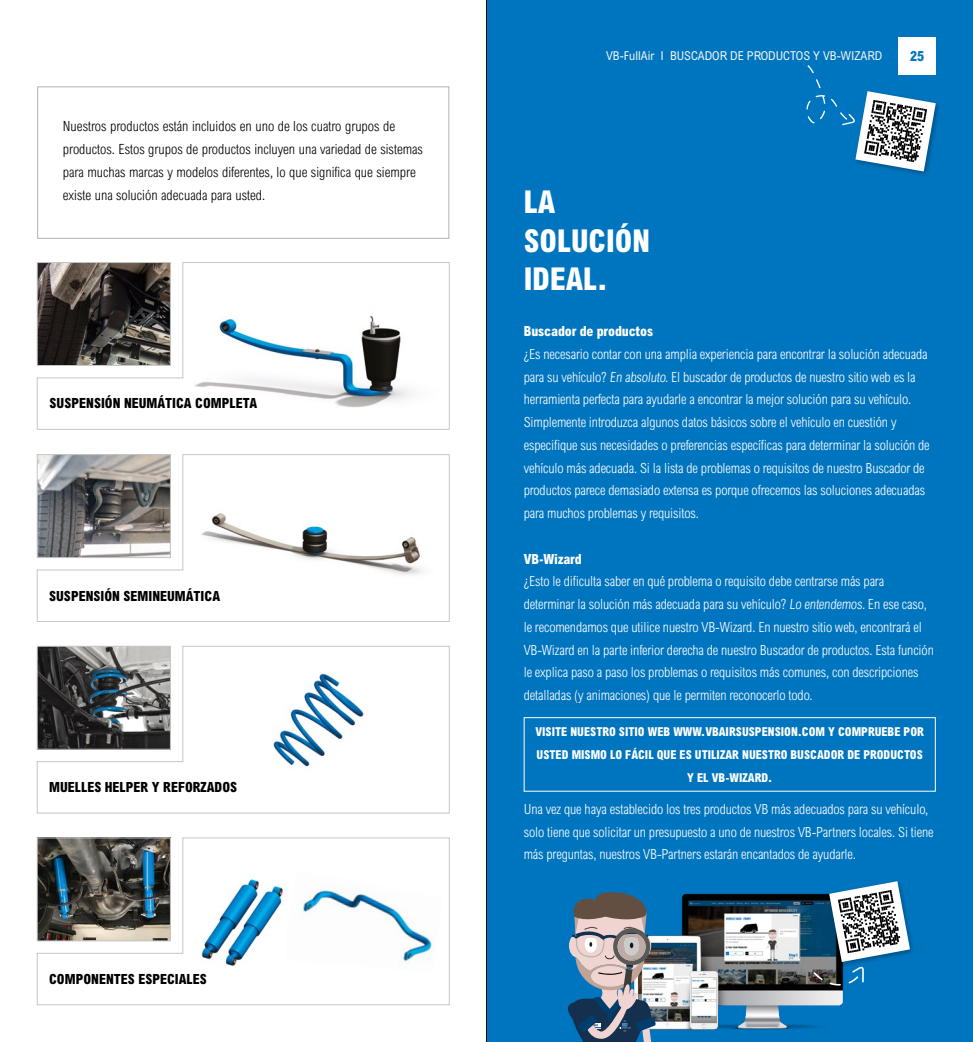
<style>
.page{position:relative;width:973px;height:1042px;background:#fff}
.page>*{position:absolute;margin:0;border:0;box-sizing:border-box;transform-origin:0 0}
.t1{font:800 condensed 31.5px/38.5px "Arial MT Std";color:#fff}
.t2{font:300 condensed 14px/22.8px "Arial MT Std";letter-spacing:-.01em;color:#fff}
.t3{font:300 14px/22.8px "Arial Nova Cond";color:#000}
.t4{font:800 condensed 14px "Arial MT Std";color:#000}
.t5{font:800 condensed 14px "Arial MT Std";color:#0075bf}
.t6{font:800 condensed 12.25px/22.8px "Arial MT Std";color:#fff;text-align:center}
.Page_subject_-_Grey{font:condensed 12.25px "Arial MT Std";color:#f6f6f6}
.s1{font-weight:800}
</style>
<div class="page">
<div style="left:486px;top:0;width:486px;height:1042px;background:#0075bf"></div>
<div style="left:852px;top:88px;width:89px;height:90px;background:#000;opacity:.3"></div>
<svg style="left:807px;top:65px;width:6px;height:8px"></svg>
<svg style="left:806px;top:79px;width:129px;height:92px"></svg>
<img style="left:655px;top:893px;width:189px;height:138px">
<svg style="left:568px;top:892px;width:87px;height:150px"></svg>
<div style="left:826px;top:878px;width:89px;height:89px;background:#000;opacity:.3"></div>
<svg style="left:813px;top:972px;width:9px;height:8px"></svg>
<svg style="left:829px;top:881px;width:80px;height:104px"></svg>
<div style="left:523px;top:717px;width:412px;height:74px;border:1px solid #fff"></div>
<div style="left:898px;top:37px;width:37px;height:37px;background:#fff"></div>
<svg style="left:36px;top:837px;width:414px;height:168px"></svg>
<svg style="left:36px;top:645px;width:414px;height:169px"></svg>
<svg style="left:36px;top:454px;width:414px;height:168px"></svg>
<svg style="left:36px;top:262px;width:414px;height:168px"></svg>
<img style="left:39px;top:839px;width:130px;height:100px">
<div style="left:37px;top:837px;width:134px;height:104px;border:1px solid #c6c6c6"></div>
<img style="left:39px;top:648px;width:130px;height:99px">
<div style="left:37px;top:646px;width:134px;height:103px;border:1px solid #c6c6c6"></div>
<img style="left:39px;top:456px;width:130px;height:100px">
<div style="left:37px;top:454px;width:134px;height:104px;border:1px solid #c6c6c6"></div>
<img style="left:39px;top:264px;width:130px;height:100px">
<div style="left:37px;top:262px;width:134px;height:104px;border:1px solid #c6c6c6"></div>
<img style="left:192px;top:268px;width:248px;height:156px">
<img style="left:192px;top:460px;width:248px;height:156px">
<img style="left:234px;top:663px;width:164px;height:123px">
<img style="left:286px;top:871px;width:156px;height:101px">
<img style="left:200px;top:865px;width:86px;height:114px">
<div style="left:37px;top:86px;width:412px;height:153px;border:1px solid #b3b2b2"></div>
<hr style="left:486px;top:0;width:1px;height:1042px;background:#000">
<p class="t3" style="left:63px;top:115px;width:361px">Nuestros productos están incluidos en uno de los cuatro grupos de productos. Estos grupos de productos incluyen una variedad de sistemas para muchas marcas y modelos diferentes, lo que significa que siempre existe una solución adecuada para usted.</p>
<p class="t4" style="left:50px;top:395px;width:209px">SUSPENSIÓN NEUMÁTICA COMPLETA</p>
<p class="t4" style="left:49px;top:587px;width:172px">SUSPENSIÓN SEMINEUMÁTICA</p>
<p class="t4" style="left:49px;top:779px;width:189px">MUELLES HELPER Y REFORZADOS</p>
<p class="t4" style="left:49px;top:970px;width:159px">COMPONENTES ESPECIALES</p>
<p class="Page_subject_-_Grey" style="left:606px;top:48px;width:278px">VB-FullAir I BUSCADOR DE PRODUCTOS Y VB-WIZARD</p>
<p class="t5" style="left:909px;top:47px;width:15px">25</p>
<p class="t1" style="left:523px;top:183px;width:128px">LA<br>SOLUCIÓN<br>IDEAL.</p>
<p class="t2" style="left:523px;top:320px;width:407px"><span class="s1">Buscador de productos<br></span>¿Es necesario contar con una amplia experiencia para encontrar la solución adecuada para su vehículo? En absoluto. El buscador de productos de nuestro sitio web es la herramienta perfecta para ayudarle a encontrar la mejor solución para su vehículo.<br>Simplemente introduzca algunos datos básicos sobre el vehículo en cuestión y especifique sus necesidades o preferencias específicas para determinar la solución de vehículo más adecuada. Si la lista de problemas o requisitos de nuestro Buscador de productos parece demasiado extensa es porque ofrecemos las soluciones adecuadas para muchos problemas y requisitos.</p>
<p class="t2" style="left:523px;top:547px;width:411px"><span class="s1">VB-Wizard<br></span>¿Esto le dificulta saber en qué problema o requisito debe centrarse más para determinar la solución más adecuada para su vehículo? Lo entendemos. En ese caso, le recomendamos que utilice nuestro VB-Wizard. En nuestro sitio web, encontrará el VB-Wizard en la parte inferior derecha de nuestro Buscador de productos. Esta función le explica paso a paso los problemas o requisitos más comunes, con descripciones detalladas (y animaciones) que le permiten reconocerlo todo.</p>
<p class="t6" style="left:535px;top:720px;width:390px">VISITE NUESTRO SITIO WEB WWW.VBAIRSUSPENSION.COM Y COMPRUEBE POR<br>USTED MISMO LO FÁCIL QUE ES UTILIZAR NUESTRO BUSCADOR DE PRODUCTOS<br>Y EL VB-WIZARD.</p>
<p class="t2" style="left:523px;top:797px;width:411px">Una vez que haya establecido los tres productos VB más adecuados para su vehículo, solo tiene que solicitar un presupuesto a uno de nuestros VB-Partners locales. Si tiene más preguntas, nuestros VB-Partners estarán encantados de ayudarle.</p>
</div>
